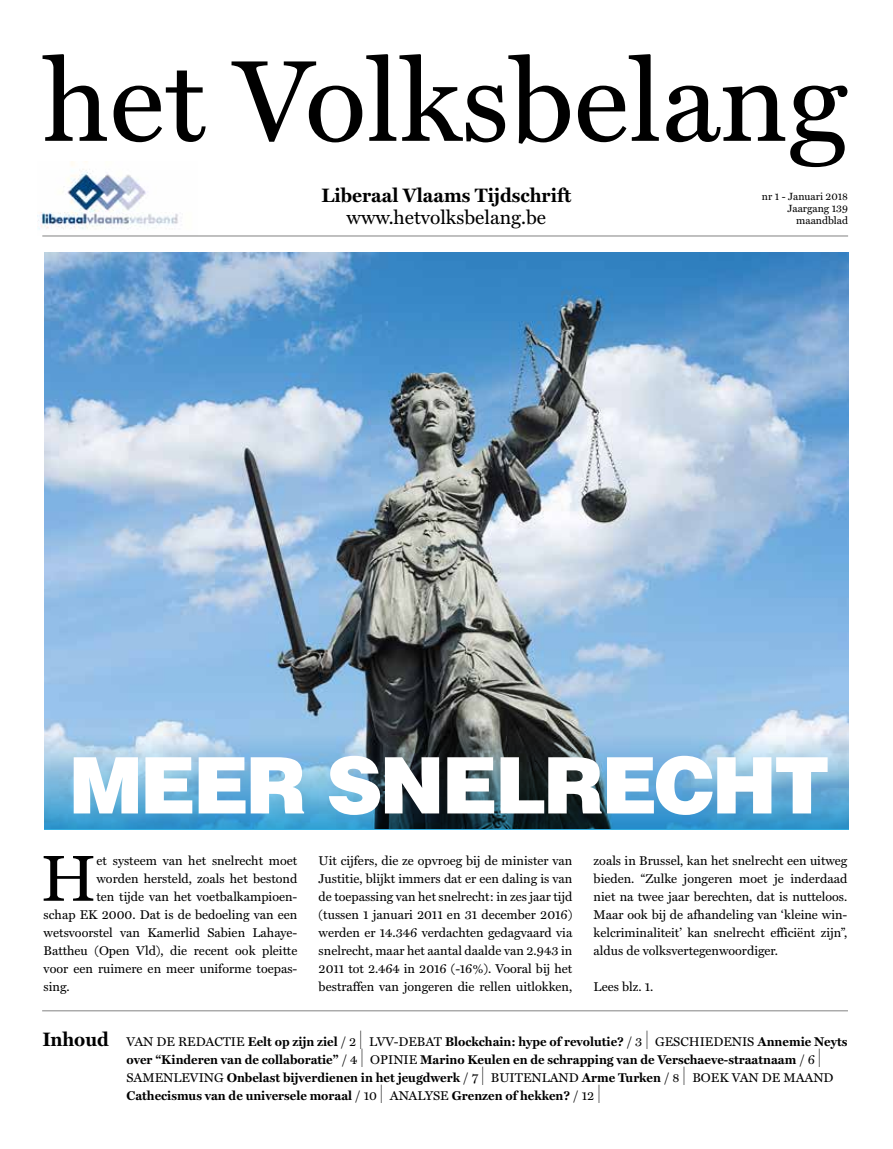
<style>
.page{position:relative;width:893px;height:1149px;background:#fff}
.page>*{position:absolute;margin:0;border:0;box-sizing:border-box;transform-origin:0 0}
.t1{font:116.1px "Miller Text";color:#000}
.t2{font:900 78px "Helvetica LT Pro";letter-spacing:-.04em;color:#fff}
.t3{font:65.4px "Miller Text";color:#000}
.t4{font:700 19.5px "Miller Text";color:#000}
.t5{font:19.5px "Miller Text";color:#000}
.t6{font:12.75px/18px "Miller Text";color:#000;text-align:justify}
.t7{font:700 12.75px/18px "Miller Text";color:#000}
.t8{font:10.5px/12px "Miller Text";color:#000;text-align:right}
.s1{font-size:19.5px}
.s2{font-weight:400}
.s3{font-family:"Helvetica Neue";font-weight:200;font-size:25.5px}
</style>
<div class="page">
<img style="left:44px;top:252px;width:804px;height:481px">
<hr style="left:42px;top:1010px;width:806px;height:1px;background:#000">
<img style="left:38px;top:162px;width:140px;height:68px">
<hr style="left:42px;top:235px;width:806px;height:1px;background:#000">
<img style="left:44px;top:733px;width:805px;height:96px">
<h1 class="t1" style="left:42px;top:32px;width:807px">het Volksbelang</h1>
<h3 class="t4" style="left:322px;top:183px;width:251px">Liberaal Vlaams Tijdschrift</h3>
<h3 class="t5" style="left:347px;top:206px;width:201px">www.hetvolksbelang.be</h3>
<p class="t8" style="left:762px;top:190px;width:88px">nr 1 - Januari 2018<br>Jaargang 139 maandblad</p>
<h2 class="t2" style="left:69px;top:734px;width:762px">MEER SNELRECHT</h2>
<h3 class="t3" style="left:41px;top:839px;width:57px">H</h3>
<p class="t6" style="left:96px;top:851px;width:202px">et systeem van het snelrecht moet</p>
<p class="t6" style="left:96px;top:869px;width:202px">worden hersteld, zoals het bestond</p>
<p class="t6" style="left:96px;top:887px;width:202px">ten tijde van het voetbalkampioen-</p>
<p class="t6" style="left:44px;top:905px;width:255px">schap EK 2000. Dat is de bedoeling van een</p>
<p class="t6" style="left:44px;top:923px;width:255px">wetsvoorstel van Kamerlid Sabien Lahaye-</p>
<p class="t6" style="left:44px;top:941px;width:255px">Battheu (Open Vld), die recent ook pleitte</p>
<p class="t6" style="left:44px;top:959px;width:255px">voor een ruimere en meer uniforme toepas-</p>
<p class="t6" style="left:44px;top:977px;width:28px">sing.</p>
<p class="t6" style="left:319px;top:851px;width:255px">Uit cijfers, die ze opvroeg bij de minister van Justitie, blijkt immers dat er een daling is van de toepassing van het snelrecht: in zes jaar tijd (tussen 1 januari 2011 en 31 december 2016) werden er 14.346 verdachten gedagvaard via snelrecht, maar het aantal daalde van 2.943 in 2011 tot 2.464 in 2016 (-16%). Vooral bij het bestraffen van jongeren die rellen uitlokken,</p>
<p class="t6" style="left:594px;top:851px;width:255px">zoals in Brussel, kan het snelrecht een uitweg bieden. “Zulke jongeren moet je inderdaad niet na twee jaar berechten, dat is nutteloos.<br>Maar ook bij de afhandeling van ‘kleine win&shy;kelcriminaliteit’ kan snelrecht efficiënt zijn”, aldus de volksvertegenwoordiger.</p>
<p class="t6" style="left:594px;top:977px;width:61px">Lees blz. 1.</p>
<p class="t7" style="left:127px;top:1032px;width:722px;text-indent:-84px"><span class="s1">Inhoud</span> <span class="s2">VAN DE REDACTIE</span> Eelt op zijn ziel <span class="s2">/ 2</span> <span class="s3">I</span> <span class="s2">LVV-DEBAT</span> Blockchain: hype of revolutie? <span class="s2">/ 3</span> <span class="s3">I</span> <span class="s2">GESCHIEDENIS</span> Annemie Neyts over “Kinderen van de collaboratie” <span class="s2">/ 4</span> <span class="s3">I</span> <span class="s2">OPINIE</span> Marino Keulen en de schrapping van de Verschaeve-straatnaam <span class="s2">/ 6</span> <span class="s3">I </span><span class="s2">SAMENLEVING</span> Onbelast bijverdienen in het jeugdwerk <span class="s2">/ 7</span> <span class="s3">I</span> <span class="s2">BUITENLAND</span> Arme Turken <span class="s2">/ 8</span> <span class="s3">I</span> <span class="s2">BOEK VAN DE MAAND </span>Cathecismus van de universele moraal <span class="s2">/ 10</span> <span class="s3">I</span> <span class="s2">ANALYSE</span> Grenzen of hekken? <span class="s2">/ 12</span> <span class="s3">I</span></p>
</div>
